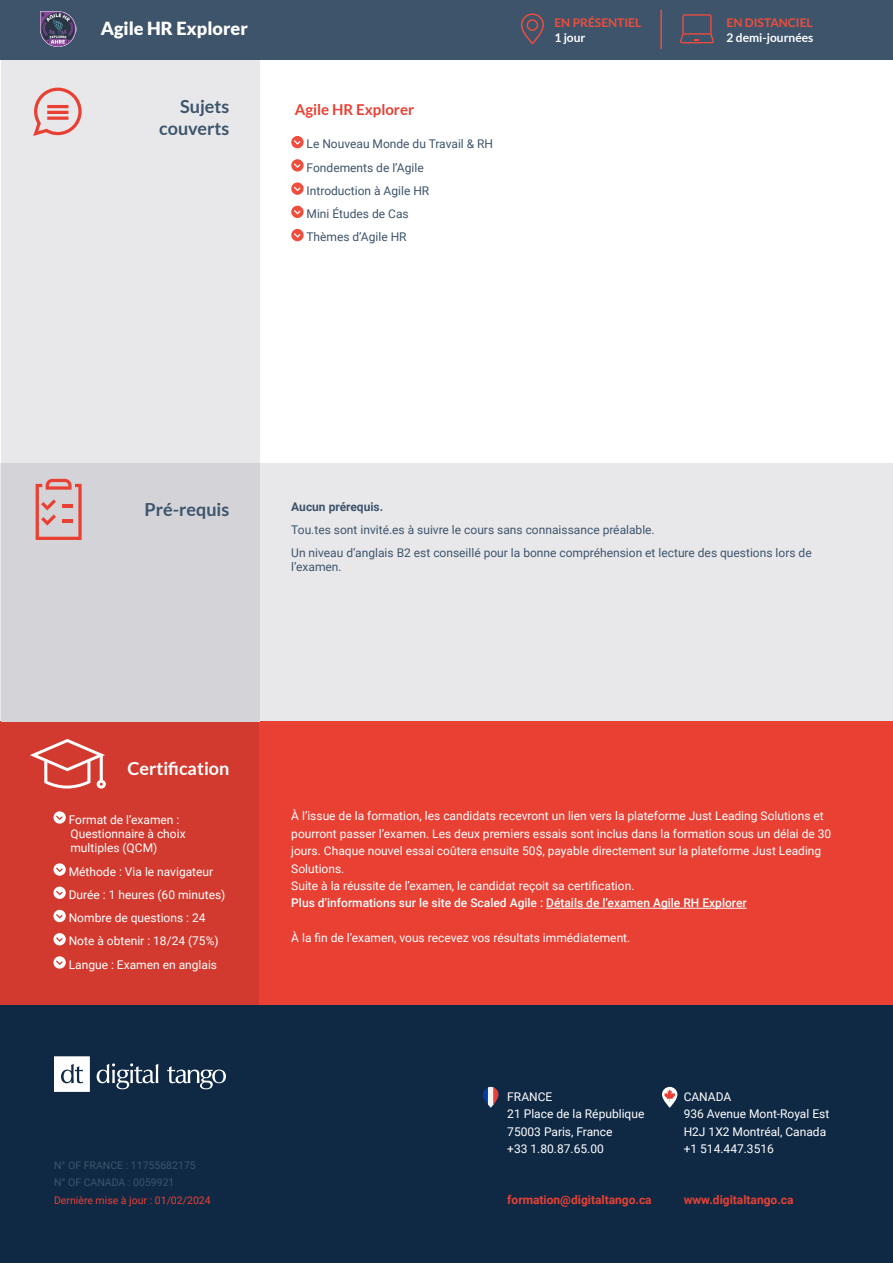
<style>
.page{position:relative;width:893px;height:1263px;background:#fff}
.page>*{position:absolute;margin:0;border:0;box-sizing:border-box;transform-origin:0 0}
.t1{font:900 18.15px "Lato";color:#fff}
.t2{font:700 18px "Lato";color:#3d546b}
.t3{font:700 18px "Lato";color:#fff}
.t4{font:700 15px "Lato";color:#e84033}
.Liste_à_puces_DT{font:12px/17.4px "Roboto";color:#fff}
.Liste_à_puces_DT-2{font:12px/14.4px "Roboto";color:#3d546b}
.t5{font:500 12px "Roboto";color:#fff}
.Liste_à_puces_DT-3{font:700 12px "Roboto";color:#e84033}
.t6{font:700 12px "Lato";color:#ef4d3d}
.t7{font:700 12px "Lato";color:#fff}
.t8{font:700 12px "Roboto";color:#3d546b}
.t9{font:10.5px "Roboto";color:#3d546b}
.t10{font:10.5px "Roboto";color:#e84033}
</style>
<div class="page">
<div style="left:0;top:721px;width:893px;height:541px;background:#e84033"></div>
<div style="left:1px;top:1px;width:259px;height:720px;background:#e8e8eb"></div>
<div style="left:0;top:721px;width:259px;height:285px;background:#d33a2f"></div>
<div style="left:1px;top:463px;width:892px;height:258px;background:linear-gradient(to right,#d5d5da,#efeff1)"></div>
<svg style="left:291px;top:136px;width:13px;height:12px"></svg>
<svg style="left:291px;top:159px;width:13px;height:13px"></svg>
<svg style="left:291px;top:182px;width:13px;height:13px"></svg>
<svg style="left:291px;top:206px;width:13px;height:12px"></svg>
<svg style="left:291px;top:229px;width:13px;height:12px"></svg>
<hr style="left:546px;top:908px;width:201px;height:1px;background:#fff">
<svg style="left:33px;top:87px;width:49px;height:49px"></svg>
<div style="left:0;top:0;width:893px;height:60px;background:#3d546b"></div>
<img style="left:40px;top:11px;width:37px;height:36px">
<svg style="left:520px;top:13px;width:24px;height:32px"></svg>
<svg style="left:680px;top:14px;width:34px;height:29px"></svg>
<hr style="left:660px;top:10px;width:2px;height:39px;background:#ef4d3d">
<svg style="left:36px;top:479px;width:46px;height:61px;background:#d9a4a4"></svg>
<svg style="left:30px;top:739px;width:76px;height:49px"></svg>
<div style="left:0;top:1006px;width:893px;height:257px;background:#0f2945"></div>
<svg style="left:97px;top:1063px;width:61px;height:26px"></svg>
<svg style="left:167px;top:1066px;width:59px;height:23px"></svg>
<svg style="left:54px;top:1056px;width:36px;height:36px"></svg>
<svg style="left:662px;top:1087px;width:15px;height:21px"></svg>
<svg style="left:664px;top:1089px;width:11px;height:12px"></svg>
<svg style="left:483px;top:1087px;width:15px;height:21px"></svg>
<svg style="left:488px;top:1087px;width:10px;height:21px"></svg>
<svg style="left:53px;top:811px;width:13px;height:13px"></svg>
<svg style="left:53px;top:863px;width:13px;height:13px"></svg>
<svg style="left:53px;top:886px;width:13px;height:13px"></svg>
<svg style="left:53px;top:910px;width:13px;height:12px"></svg>
<svg style="left:53px;top:933px;width:13px;height:12px"></svg>
<svg style="left:53px;top:956px;width:13px;height:13px"></svg>
<h1 class="t1" style="left:101px;top:18px;width:149px">Agile HR Explorer</h1>
<h3 class="t2" style="left:180px;top:96px;width:51px">Sujets</h3>
<h3 class="t2" style="left:159px;top:118px;width:72px">couverts</h3>
<h4 class="t4" style="left:295px;top:101px;width:121px">Agile HR Explorer</h4>
<p class="Liste_à_puces_DT-2" style="left:307px;top:136px;width:188px">Le Nouveau Monde du Travail &amp; RH</p>
<p class="Liste_à_puces_DT-2" style="left:307px;top:160px;width:119px">Fondements de l’Agile</p>
<p class="Liste_à_puces_DT-2" style="left:307px;top:183px;width:124px">Introduction à Agile HR</p>
<p class="Liste_à_puces_DT-2" style="left:307px;top:206px;width:104px">Mini Études de Cas</p>
<p class="Liste_à_puces_DT-2" style="left:306px;top:229px;width:102px">Thèmes d’Agile HR</p>
<p class="t6" style="left:554px;top:16px;width:88px">EN PRÉSENTIEL</p>
<p class="t6" style="left:727px;top:16px;width:88px">EN DISTANCIEL</p>
<p class="t7" style="left:554px;top:31px;width:33px">1 jour</p>
<p class="t7" style="left:727px;top:31px;width:88px">2 demi-journées</p>
<h3 class="t2" style="left:144px;top:499px;width:86px">Pré-requis</h3>
<p class="t8" style="left:291px;top:498px;width:94px">Aucun prérequis.</p>
<p class="Liste_à_puces_DT-2" style="left:291px;top:522px;width:365px">Tou.tes sont invité.es à suivre le cours sans connaissance préalable.</p>
<p class="Liste_à_puces_DT-2" style="left:291px;top:545px;width:522px">Un niveau d’anglais B2 est conseillé pour la bonne compréhension et lecture des questions lors de l’examen.</p>
<h3 class="t3" style="left:127px;top:758px;width:103px">Certification</h3>
<p class="Liste_à_puces_DT" style="left:69px;top:812px;width:118px;line-height:14.4px">Format de l’examen :<br>Questionnaire à choix multiples (QCM)</p>
<p class="Liste_à_puces_DT" style="left:69px;top:862px;width:146px">Méthode : Via le navigateur</p>
<p class="Liste_à_puces_DT" style="left:69px;top:885px;width:158px">Durée : 1 heures (60 minutes)</p>
<p class="Liste_à_puces_DT" style="left:69px;top:909px;width:138px">Nombre de questions : 24</p>
<p class="Liste_à_puces_DT" style="left:69px;top:932px;width:151px">Note à obtenir : 18/24 (75%)</p>
<p class="Liste_à_puces_DT" style="left:69px;top:955px;width:150px">Langue : Examen en anglais</p>
<p class="Liste_à_puces_DT" style="left:291px;top:807px;width:542px">À l’issue de la formation, les candidats recevront un lien vers la plateforme Just Leading Solutions et pourront passer l’examen. Les deux premiers essais sont inclus dans la formation sous un délai de 30 jours. Chaque nouvel essai coûtera ensuite 50$, payable directement sur la plateforme Just Leading Solutions.</p>
<p class="Liste_à_puces_DT" style="left:291px;top:876px;width:345px">Suite à la réussite de l’examen, le candidat reçoit sa certification.</p>
<p class="t5" style="left:291px;top:895px;width:457px">Plus d’informations sur le site de Scaled Agile : Détails de l’examen Agile RH Explorer</p>
<p class="Liste_à_puces_DT" style="left:291px;top:929px;width:341px">À la fin de l’examen, vous recevez vos résultats immédiatement.</p>
<p class="Liste_à_puces_DT" style="left:507px;top:1087px;width:47px">FRANCE</p>
<p class="Liste_à_puces_DT" style="left:507px;top:1105px;width:139px">21 Place de la République</p>
<p class="Liste_à_puces_DT" style="left:507px;top:1122px;width:107px">75003 Paris, France</p>
<p class="Liste_à_puces_DT" style="left:507px;top:1140px;width:98px">+33 1.80.87.65.00</p>
<p class="Liste_à_puces_DT" style="left:684px;top:1087px;width:49px">CANADA</p>
<p class="Liste_à_puces_DT" style="left:684px;top:1105px;width:147px">936 Avenue Mont-Royal Est</p>
<p class="Liste_à_puces_DT" style="left:684px;top:1122px;width:144px">H2J 1X2 Montréal, Canada</p>
<p class="Liste_à_puces_DT" style="left:684px;top:1140px;width:92px">+1 514.447.3516</p>
<p class="t9" style="left:54px;top:1157px;width:143px">N° OF FRANCE : 11755682175</p>
<p class="t9" style="left:54px;top:1175px;width:122px">N° OF CANADA : 0059921</p>
<p class="t10" style="left:54px;top:1192px;width:158px">Dernière mise à jour : 01/02/2024</p>
<p class="Liste_à_puces_DT-3" style="left:507px;top:1191px;width:146px">formation@digitaltango.ca</p>
<p class="Liste_à_puces_DT-3" style="left:684px;top:1191px;width:111px">www.digitaltango.ca</p>
</div>
